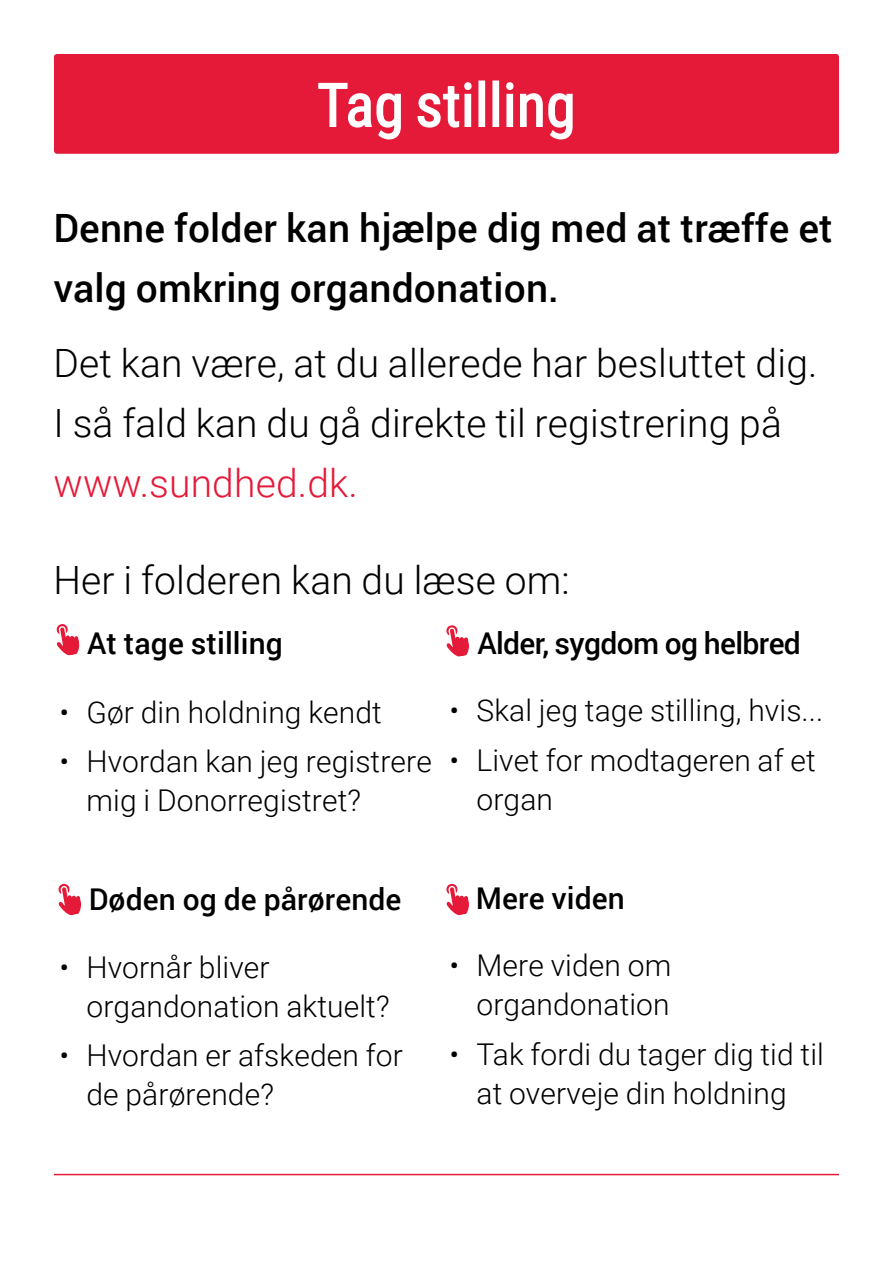
<style>
.page{position:relative;width:893px;height:1263px;background:#fff}
.page>*{position:absolute;margin:0;border:0;box-sizing:border-box;transform-origin:0 0}
.t1{font:60px "Roboto Condensed";letter-spacing:.005em;color:#fff}
.t2{font:300 39px/60px "Roboto";letter-spacing:.005em;color:#000}
.t3{font:500 39px/60px "Roboto";letter-spacing:.005em;color:#000}
.t4{font:300 39px "Roboto";letter-spacing:.005em;color:#e51938}
.t5{font:300 30px/39px "Roboto";letter-spacing:.005em;color:#000}
.t6{font:500 30px "Roboto";letter-spacing:.005em;color:#000}
.t7{font:500 30px "Roboto";letter-spacing:-.02em;color:#000}
</style>
<div class="page">
<div style="left:54px;top:54px;width:785px;height:100px;background:#e51938;border-radius:3px"></div>
<svg style="left:318px;top:82px;width:83px;height:58px"></svg>
<svg style="left:417px;top:82px;width:55px;height:46px"></svg>
<div style="left:478px;top:80px;width:7px;height:47px;border:2px solid #fff"></div>
<div style="left:492px;top:80px;width:7px;height:47px;border:2px solid #fff"></div>
<svg style="left:506px;top:82px;width:67px;height:58px"></svg>
<svg style="left:56px;top:624px;width:23px;height:31px"></svg>
<svg style="left:446px;top:625px;width:23px;height:32px"></svg>
<svg style="left:446px;top:884px;width:23px;height:31px"></svg>
<svg style="left:58px;top:884px;width:23px;height:31px"></svg>
<hr style="left:54px;top:1174px;width:785px;height:1px;background:#e51938">
<h1 class="t1" style="left:317px;top:63px;width:260px">Tag stilling</h1>
<h2 class="t3" style="left:53px;top:196px;width:781px">Denne folder kan hjælpe dig med at træffe et valg omkring organdonation.</h2>
<h2 class="t2" style="left:53px;top:331px;width:765px">Det kan være, at du allerede har besluttet dig.<br>I så fald kan du gå direkte til registrering på</h2>
<h2 class="t4" style="left:53px;top:456px;width:306px">www.sundhed.dk.</h2>
<h2 class="t2" style="left:53px;top:549px;width:518px">Her i folderen kan du læse om:</h2>
<p class="t6" style="left:87px;top:622px;width:197px">At tage stilling</p>
<p class="t5" style="left:59px;top:692px;width:324px">• Gør din holdning kendt</p>
<p class="t5" style="left:86px;top:741px;width:347px;text-indent:-27px">• Hvordan kan jeg registrere mig i Donorregistret?</p>
<p class="t7" style="left:477px;top:622px;width:325px">Alder, sygdom og helbred</p>
<p class="t5" style="left:449px;top:690px;width:375px">• Skal jeg tage stilling, hvis...</p>
<p class="t5" style="left:476px;top:740px;width:341px;text-indent:-27px">• Livet for modtageren af et organ</p>
<p class="t6" style="left:89px;top:879px;width:314px">Døden og de pårørende</p>
<p class="t5" style="left:86px;top:947px;width:305px;text-indent:-27px">• Hvornår bliver organdonation aktuelt?</p>
<p class="t5" style="left:86px;top:1035px;width:318px;text-indent:-27px">• Hvordan er afskeden for de pårørende?</p>
<p class="t6" style="left:476px;top:877px;width:151px">Mere viden</p>
<p class="t5" style="left:449px;top:945px;width:223px;text-align:right">• Mere viden om organdonation</p>
<p class="t5" style="left:449px;top:1034px;width:376px;text-align:center">• Tak fordi du tager dig tid til at overveje din holdning</p>
</div>
